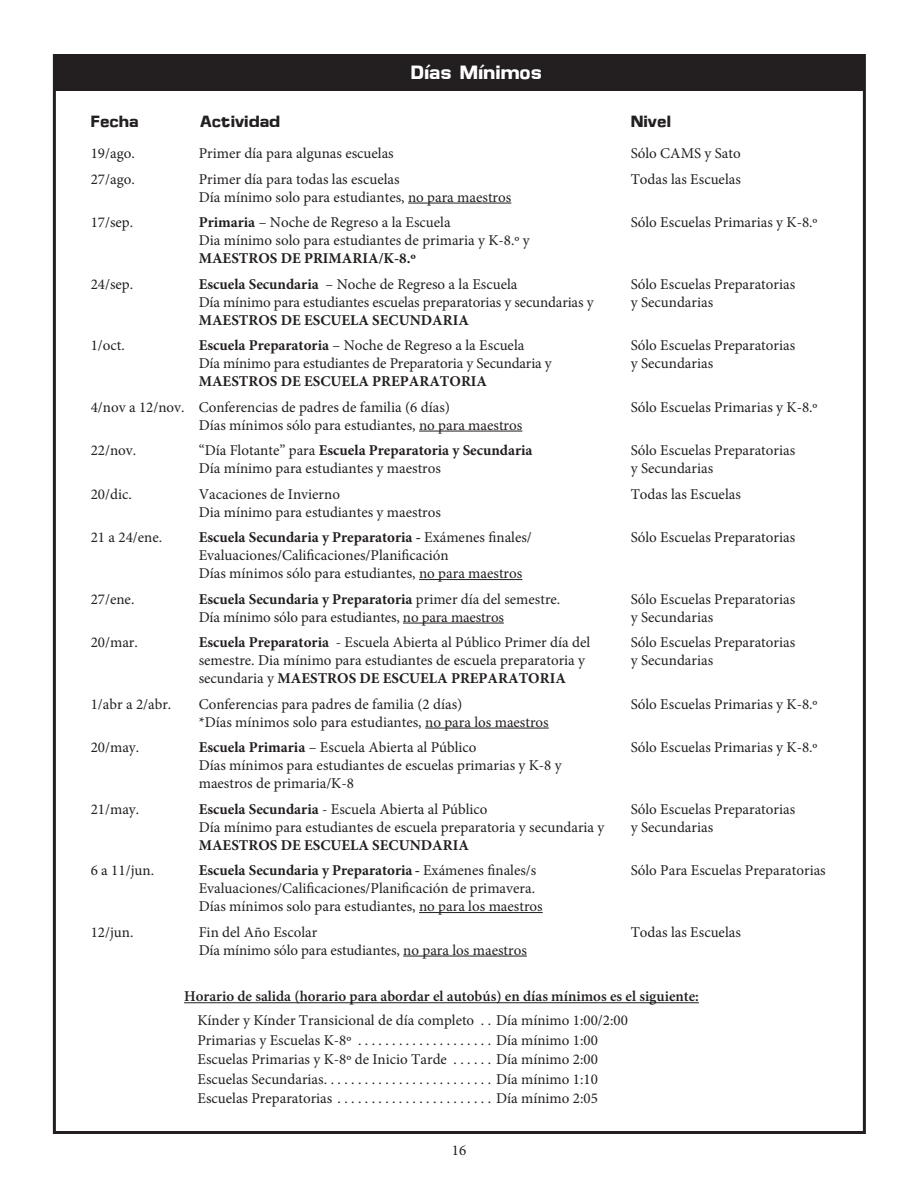
<style>
.page{position:relative;width:918px;height:1188px;background:#fff}
.page>*{position:absolute;margin:0;border:0;box-sizing:border-box;transform-origin:0 0}
.t1{font:700 19.5px "Micro FLF";color:#fff}
.t2{font:700 16.5px "Micro FLF";color:#231f20}
.t3{font:15px/18px "Minion Pro";color:#231f20}
.t4{font:700 15px "Minion Pro";color:#231f20}
.t5{font:600 15px "Minion Pro";color:#231f20}
.s1{font-weight:700}
.s2{font-weight:400}
</style>
<div class="page">
<hr style="left:408px;top:203px;width:103px;height:1px;background:#231f20">
<hr style="left:419px;top:431px;width:103px;height:1px;background:#231f20">
<hr style="left:419px;top:579px;width:103px;height:1px;background:#231f20">
<hr style="left:403px;top:623px;width:101px;height:1px;background:#231f20">
<hr style="left:425px;top:728px;width:124px;height:1px;background:#231f20">
<hr style="left:419px;top:912px;width:124px;height:1px;background:#231f20">
<hr style="left:403px;top:956px;width:124px;height:1px;background:#231f20">
<div style="left:54px;top:56px;width:810px;height:35px;background:#231f20"></div>
<hr style="left:184px;top:1002px;width:515px;height:1px;background:#231f20">
<h1 class="t1" style="left:411px;top:62px;width:133px">Días Mínimos</h1>
<p class="t2" style="left:91px;top:112px;width:50px">Fecha</p>
<p class="t2" style="left:200px;top:112px;width:82px">Actividad</p>
<p class="t2" style="left:631px;top:112px;width:42px">Nivel</p>
<p class="t3" style="left:91px;top:144px;width:46px">19/ago.</p>
<p class="t3" style="left:199px;top:144px;width:197px">Primer día para algunas escuelas</p>
<p class="t3" style="left:631px;top:144px;width:112px">Sólo CAMS y Sato</p>
<p class="t3" style="left:91px;top:170px;width:46px">27/ago.</p>
<p class="t3" style="left:199px;top:170px;width:202px">Primer día para todas las escuelas</p>
<p class="t3" style="left:631px;top:170px;width:112px">Todas las Escuelas</p>
<p class="t3" style="left:199px;top:188px;width:314px">Día mínimo solo para estudiantes, no para maestros</p>
<p class="t3" style="left:91px;top:213px;width:44px">17/sep.</p>
<p class="t3" style="left:199px;top:213px;width:253px"><span class="s1">Primaria</span> – Noche de Regreso a la Escuela</p>
<p class="t3" style="left:631px;top:213px;width:188px">Sólo Escuelas Primarias y K-8.º</p>
<p class="t3" style="left:199px;top:231px;width:333px">Dia mínimo solo para estudiantes de primaria y K-8.º y</p>
<p class="t4" style="left:199px;top:248px;width:219px">MAESTROS DE PRIMARIA/K-8.º</p>
<p class="t3" style="left:91px;top:275px;width:44px">24/sep.</p>
<p class="t3" style="left:199px;top:275px;width:320px"><span class="s1">Escuela Secundaria</span> – Noche de Regreso a la Escuela</p>
<p class="t3" style="left:631px;top:275px;width:166px">Sólo Escuelas Preparatorias</p>
<p class="t3" style="left:199px;top:293px;width:396px">Día mínimo para estudiantes escuelas preparatorias y secundarias y</p>
<p class="t3" style="left:631px;top:293px;width:84px">y Secundarias</p>
<p class="t4" style="left:199px;top:309px;width:272px">MAESTROS DE ESCUELA SECUNDARIA</p>
<p class="t3" style="left:91px;top:336px;width:36px">1/oct.</p>
<p class="t3" style="left:199px;top:336px;width:327px"><span class="s1">Escuela Preparatoria</span> – Noche de Regreso a la Escuela</p>
<p class="t3" style="left:631px;top:336px;width:166px">Sólo Escuelas Preparatorias</p>
<p class="t3" style="left:199px;top:354px;width:355px">Día mínimo para estudiantes de Preparatoria y Secundaria y</p>
<p class="t3" style="left:631px;top:354px;width:84px">y Secundarias</p>
<p class="t4" style="left:199px;top:371px;width:290px">MAESTROS DE ESCUELA PREPARATORIA</p>
<p class="t3" style="left:91px;top:398px;width:361px">4/nov a 12/nov. Conferencias de padres de familia (6 días)</p>
<p class="t3" style="left:631px;top:398px;width:188px">Sólo Escuelas Primarias y K-8.º</p>
<p class="t3" style="left:199px;top:416px;width:325px">Días mínimos sólo para estudiantes, no para maestros</p>
<p class="t3" style="left:91px;top:441px;width:47px">22/nov.</p>
<p class="t4" style="left:199px;top:440px;width:335px"><span class="s2">“Día Flotante” para</span> Escuela Preparatoria y Secundaria</p>
<p class="t3" style="left:631px;top:441px;width:166px">Sólo Escuelas Preparatorias</p>
<p class="t3" style="left:199px;top:459px;width:244px">Día mínimo para estudiantes y maestros</p>
<p class="t3" style="left:631px;top:459px;width:84px">y Secundarias</p>
<p class="t3" style="left:91px;top:485px;width:43px">20/dic.</p>
<p class="t3" style="left:199px;top:485px;width:143px">Vacaciones de Invierno</p>
<p class="t3" style="left:631px;top:485px;width:112px">Todas las Escuelas</p>
<p class="t3" style="left:199px;top:503px;width:244px">Dia mínimo para estudiantes y maestros</p>
<p class="t3" style="left:91px;top:528px;width:73px">21 a 24/ene.</p>
<p class="t4" style="left:199px;top:527px;width:335px">Escuela Secundaria y Preparatoria - <span class="s2">Exámenes finales/</span></p>
<p class="t3" style="left:631px;top:528px;width:166px">Sólo Escuelas Preparatorias</p>
<p class="t3" style="left:199px;top:546px;width:325px">Evaluaciones/Calificaciones/Planificación<br>Días mínimos sólo para estudiantes, no para maestros</p>
<p class="t3" style="left:91px;top:590px;width:45px">27/ene.</p>
<p class="t4" style="left:199px;top:588px;width:363px">Escuela Secundaria y Preparatoria <span class="s2">primer día del semestre.</span></p>
<p class="t3" style="left:631px;top:590px;width:166px">Sólo Escuelas Preparatorias</p>
<p class="t3" style="left:199px;top:608px;width:307px">Día mínimo sólo para estudiantes, no para maestros</p>
<p class="t3" style="left:631px;top:608px;width:84px">y Secundarias</p>
<p class="t3" style="left:91px;top:633px;width:49px">20/mar.</p>
<p class="t3" style="left:199px;top:633px;width:393px"><span class="s1">Escuela Preparatoria</span> - Escuela Abierta al Público Primer día del</p>
<p class="t3" style="left:631px;top:633px;width:166px">Sólo Escuelas Preparatorias</p>
<p class="t3" style="left:199px;top:651px;width:388px">semestre. Dia mínimo para estudiantes de escuela preparatoria y</p>
<p class="t3" style="left:631px;top:651px;width:84px">y Secundarias</p>
<p class="t4" style="left:199px;top:668px;width:369px"><span class="s2">secundaria y</span> MAESTROS DE ESCUELA PREPARATORIA</p>
<p class="t3" style="left:91px;top:695px;width:82px">1/abr a 2/abr.</p>
<p class="t3" style="left:199px;top:695px;width:265px">Conferencias para padres de familia (2 días)</p>
<p class="t3" style="left:631px;top:695px;width:188px">Sólo Escuelas Primarias y K-8.º</p>
<p class="t3" style="left:199px;top:713px;width:352px">*Días mínimos solo para estudiantes, no para los maestros</p>
<p class="t3" style="left:91px;top:738px;width:50px">20/may.</p>
<p class="t3" style="left:199px;top:738px;width:279px"><span class="s1">Escuela Primaria</span> – Escuela Abierta al Público</p>
<p class="t3" style="left:631px;top:738px;width:188px">Sólo Escuelas Primarias y K-8.º</p>
<p class="t3" style="left:199px;top:756px;width:365px">Días mínimos para estudiantes de escuelas primarias y K-8 y maestros de primaria/K-8</p>
<p class="t3" style="left:91px;top:800px;width:50px">21/may.</p>
<p class="t3" style="left:199px;top:800px;width:290px"><span class="s1">Escuela Secundaria</span> - Escuela Abierta al Público</p>
<p class="t3" style="left:631px;top:800px;width:166px">Sólo Escuelas Preparatorias</p>
<p class="t3" style="left:199px;top:818px;width:407px">Día mínimo para estudiantes de escuela preparatoria y secundaria y</p>
<p class="t3" style="left:631px;top:818px;width:84px">y Secundarias</p>
<p class="t4" style="left:199px;top:834px;width:272px">MAESTROS DE ESCUELA SECUNDARIA</p>
<p class="t3" style="left:91px;top:861px;width:65px">6 a 11/jun.</p>
<p class="t4" style="left:199px;top:860px;width:339px">Escuela Secundaria y Preparatoria - <span class="s2">Exámenes finales/s</span></p>
<p class="t3" style="left:631px;top:861px;width:197px">Sólo Para Escuelas Preparatorias</p>
<p class="t3" style="left:199px;top:879px;width:346px">Evaluaciones/Calificaciones/Planificación de primavera.<br>Días mínimos solo para estudiantes, no para los maestros</p>
<p class="t3" style="left:91px;top:923px;width:44px">12/jun.</p>
<p class="t3" style="left:199px;top:923px;width:120px">Fin del Año Escolar</p>
<p class="t3" style="left:631px;top:923px;width:112px">Todas las Escuelas</p>
<p class="t3" style="left:199px;top:941px;width:330px">Día mínimo sólo para estudiantes, no para los maestros</p>
<p class="t5" style="left:184px;top:986px;width:516px">Horario de salida (horario para abordar el autobús) en días mínimos es el siguiente:</p>
<p class="t3" style="left:198px;top:1011px;width:432px;line-height:19.5px">Kínder y Kínder Transicional de día completo ... Día mínimo 1:00/2:00<br>Primarias y Escuelas K-8º .....................</p>
<p class="t3" style="left:496px;top:1031px;width:103px">Día mínimo 1:00</p>
<p class="t3" style="left:198px;top:1051px;width:257px">Escuelas Primarias y K-8º de Inicio Tarde .......</p>
<p class="t3" style="left:496px;top:1051px;width:103px">Día mínimo 2:00</p>
<p class="t3" style="left:198px;top:1070px;width:131px">Escuelas Secundarias .........................</p>
<p class="t3" style="left:496px;top:1070px;width:103px">Día mínimo 1:10</p>
<p class="t3" style="left:198px;top:1090px;width:141px">Escuelas Preparatorias........................</p>
<p class="t3" style="left:496px;top:1090px;width:103px">Día mínimo 2:05</p>
<p class="t3" style="left:452px;top:1141px;width:16px">16</p>
</div>
